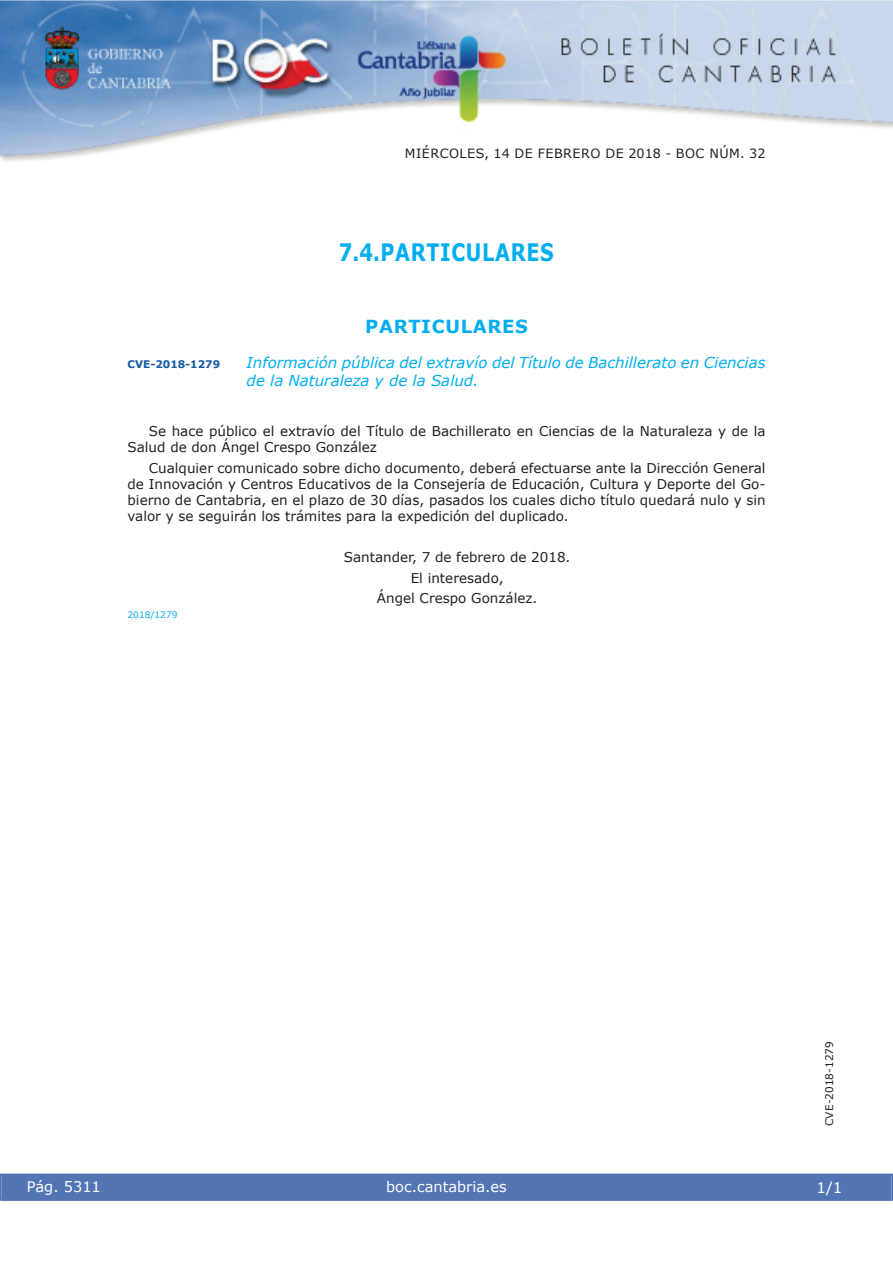
<style>
.page{position:relative;width:893px;height:1263px;background:#fff}
.page>*{position:absolute;margin:0;border:0;box-sizing:border-box;transform-origin:0 0}
.t1{font:700 24px "Verdana";letter-spacing:.035em;color:#00aeef;scale:.8 1}
.t2{font:700 18px "Verdana";letter-spacing:.035em;color:#00aeef}
.t3{font:italic 15px/18px "Verdana";color:#00aeef}
.t4{font:15px "Verdana";color:#fff}
.t5{font:14.55px "Verdana";color:#fff}
.t6{font:13.5px/16.2px "Verdana";color:#231f20}
.t7{font:12.75px "Verdana";letter-spacing:.035em;color:#231f20}
.t8{font:10.5px "Verdana";color:#231f20}
.t9{font:700 10.5px "Verdana";color:#165aa2}
.t10{font:9px "Verdana";color:#00aeef}
</style>
<div class="page">
<img style="left:0;top:0;width:893px;height:161px">
<div style="left:1px;top:1174px;width:890px;height:27px;background:#5375b3"></div>
<div style="left:0;top:1174px;width:893px;height:27px;border:1px solid #5375b3"></div>
<p class="t7" style="left:405px;top:145px;width:362px">MIÉRCOLES, 14 DE FEBRERO DE 2018 - BOC NÚM. 32</p>
<h1 class="t1" style="left:339px;top:237px;width:270px">7.4.PARTICULARES</h1>
<h2 class="t2" style="left:365px;top:315px;width:164px">PARTICULARES</h2>
<p class="t9" style="left:128px;top:357px;width:94px">CVE-2018-1279</p>
<p class="t3" style="left:247px;top:353px;width:520px">Información pública del extravío del Título de Bachillerato en Ciencias de la Naturaleza y de la Salud.</p>
<p class="t6" style="left:128px;top:423px;width:639px;text-indent:21px">Se hace público el extravío del Título de Bachillerato en Ciencias de la Naturaleza y de la<br>Salud de don Ángel Crespo González</p>
<p class="t6" style="left:128px;top:459px;width:639px;text-align:justify;text-indent:21px">Cualquier comunicado sobre dicho documento, deberá efectuarse ante la Dirección General de Innovación y Centros Educativos de la Consejería de Educación, Cultura y Deporte del Go&shy;bierno de Cantabria, en el plazo de 30 días, pasados los cuales dicho título quedará nulo y sin valor y se seguirán los trámites para la expedición del duplicado.</p>
<p class="t6" style="left:344px;top:547px;width:228px;line-height:20.4px;text-align:center">Santander, 7 de febrero de 2018.<br>El interesado,<br>Ángel Crespo González.</p>
<p class="t10" style="left:128px;top:609px;width:51px">2018/1279</p>
<p class="t5" style="left:27px;top:1177px;width:76px">Pág. 5311</p>
<p class="t5" style="left:386px;top:1178px;width:122px">boc.cantabria.es</p>
<p class="t8" style="left:823px;top:1126px;width:87px;rotate:-90deg">CVE-2018-1279</p>
<p class="t4" style="left:816px;top:1178px;width:27px">1/1</p>
</div>
